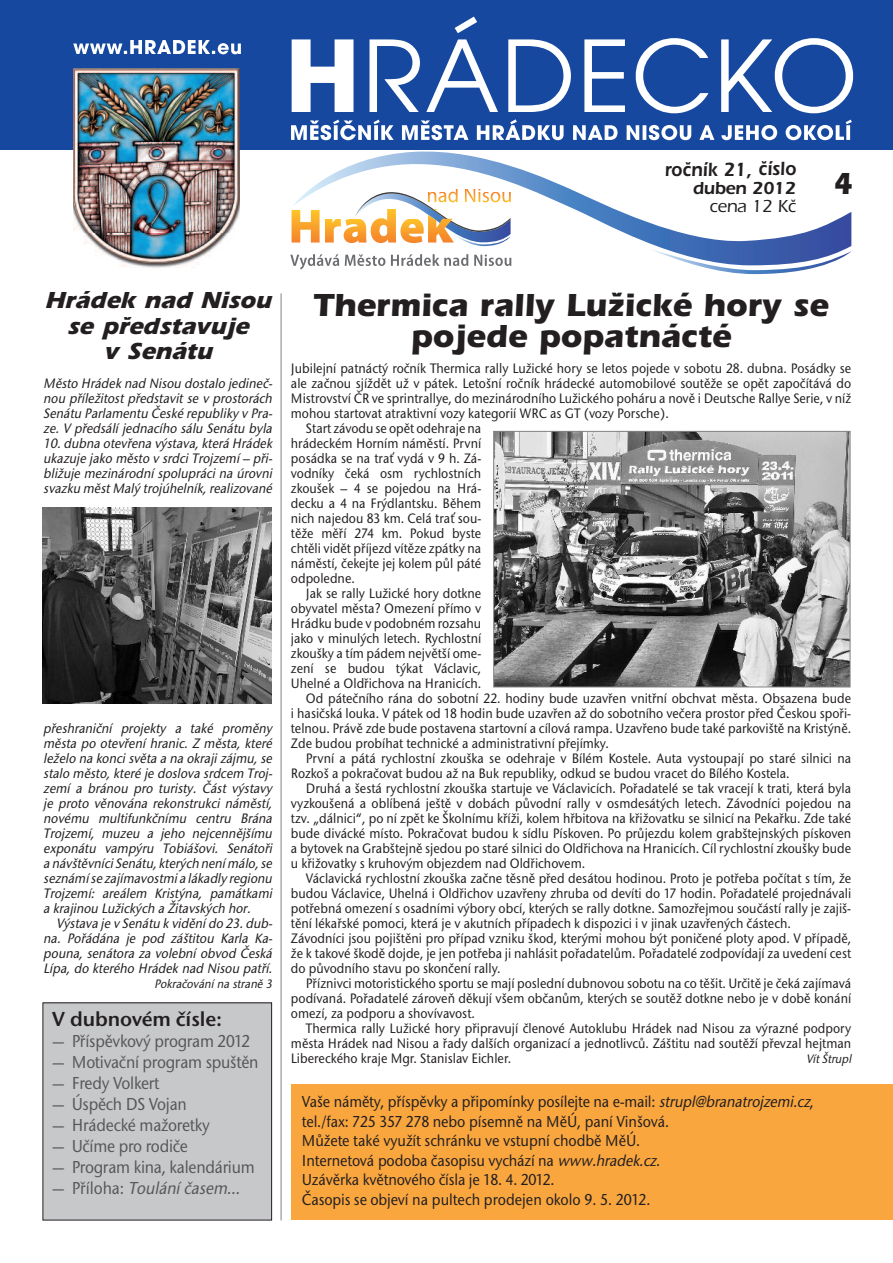
<style>
.page{position:relative;width:893px;height:1263px;background:#fff}
.page>*{position:absolute;margin:0;border:0;box-sizing:border-box;transform-origin:0 0}
.t1{font:700 33px/31.5px "Itc Eras CE";color:#231f20;text-align:center}
.t2{font:700 31.5px "Itc Eras CE";color:#231f20;scale:.9 1}
.t3{font:italic 700 24px/25.5px "Itc Eras CE";color:#231f20;text-align:center}
.t4{font:21px "Stone Sans Itc TCE Semi";letter-spacing:-.005em;color:#231f20}
.t5{font:600 19.8px "Itc Eras CE";color:#231f20;scale:.91 1}
.t6{font:500 18px "Stone Sans Itc TCE";letter-spacing:-.015em;color:#57585a;scale:.9 1}
.t7{font:italic 500 18px "Stone Sans Itc TCE";color:#57585a;scale:.9 1}
.t8{font:600 18px "Itc Eras CE";letter-spacing:-.025em;color:#231f20}
.t9{font:500 18px "Itc Eras CE";letter-spacing:-.02em;color:#231f20}
.t10{font:500 16.5px/19.5px "Stone Sans Itc TCE";letter-spacing:-.01em;color:#231f20;scale:.9 1}
.t11{font:500 14.25px "Stone Sans Itc TCE";color:#231f20;scale:.9 1}
.t12{font:italic 500 14.25px/15px "Stone Sans Itc TCE";color:#231f20;text-align:justify;scale:.9 1}
.t13{font:italic 500 12.75px "Stone Sans Itc TCE";color:#231f20;scale:.9 1}
.s1{font-style:normal}
.s2{font-style:italic}
</style>
<div class="page">
<div style="left:291px;top:1084px;width:602px;height:136px;background:#faa63f"></div>
<svg style="left:696px;top:265px;width:128px;height:9px"></svg>
<svg style="left:312px;top:151px;width:539px;height:114px"></svg>
<div style="left:0;top:0;width:893px;height:150px;background:#15489e"></div>
<img style="left:73px;top:69px;width:167px;height:199px">
<svg style="left:292px;top:188px;width:219px;height:58px"></svg>
<svg style="left:290px;top:254px;width:221px;height:15px"></svg>
<svg style="left:73px;top:40px;width:168px;height:14px"></svg>
<svg style="left:291px;top:119px;width:561px;height:21px"></svg>
<svg style="left:292px;top:17px;width:561px;height:96px"></svg>
<hr style="left:281px;top:293px;width:1px;height:927px;background:#808285">
<div style="left:43px;top:1003px;width:229px;height:217px;background:#c7c8ca"></div>
<img style="left:495px;top:433px;width:353px;height:252px">
<div style="left:493px;top:431px;width:357px;height:256px;border:1px solid #808285"></div>
<img style="left:43px;top:507px;width:229px;height:197px">
<h3 class="t5" style="left:665px;top:163px;width:146px">roãník 21, ãíslo</h3>
<p class="t8" style="left:693px;top:182px;width:105px">duben 2012</p>
<p class="t9" style="left:709px;top:200px;width:88px">cena 12 Kã</p>
<h2 class="t2" style="left:833px;top:172px;width:23px">4</h2>
<h3 class="t3" style="left:44px;top:290px;width:233px">Hrádek nad Nisou se pfiedstavuje<br>v Senátu</h3>
<p class="t12" style="left:43px;top:375px;width:258px">Město Hrádek nad Nisou dostalo jedineč&shy;nou příležitost představit se v prostorách Senátu Parlamentu České republiky v Pra&shy;ze. V předsálí jednacího sálu Senátu byla</p>
<p class="t12" style="left:43px;top:435px;width:258px;text-align:left">10. dubna otevřena výstava, která Hrádek ukazuje jako město v srdci Trojzemí – při&shy;bližuje mezinárodní spolupráci na úrovni svazku měst Malý trojúhelník, realizované</p>
<p class="t12" style="left:43px;top:720px;width:258px;text-align:left">přeshraniční projekty a také proměny města po otevření hranic. Z města, které leželo na konci světa a na okraji zájmu, se stalo město, které je doslova srdcem Troj&shy;zemí a bránou pro turisty. Část výstavy je proto věnována rekonstrukci náměstí, novému multifunkčnímu centru Brána Trojzemí, muzeu a jeho nejcennějšímu exponátu vampýru Tobiášovi. Senátoři a návštěvníci Senátu, kterých není málo, se seznámí se zajímavostmi a lákadly regionu Trojzemí: areálem Kristýna, památkami a krajinou Lužických a Žitavských hor.</p>
<p class="t12" style="left:43px;top:915px;width:258px;text-indent:13px">Výstava je v Senátu k vidění do 23. dub&shy;na. Pořádána je pod záštitou Karla Ka&shy;pouna, senátora za volební obvod Česká Lípa, do kterého Hrádek nad Nisou patří.</p>
<p class="t13" style="left:154px;top:976px;width:134px">Pokračování na straně 3</p>
<h3 class="t4" style="left:52px;top:1007px;width:171px">V dubnovém čísle:</h3>
<p class="t6" style="left:52px;top:1030px;width:221px">— Příspěvkový program 2012</p>
<p class="t6" style="left:52px;top:1051px;width:231px">— Motivační program spuštěn</p>
<p class="t6" style="left:52px;top:1072px;width:120px">— Fredy Volkert</p>
<p class="t6" style="left:52px;top:1093px;width:151px">— Úspěch DS Vojan</p>
<p class="t6" style="left:52px;top:1114px;width:177px">— Hrádecké mažoretky</p>
<p class="t6" style="left:52px;top:1135px;width:152px">— Učíme pro rodiče</p>
<p class="t6" style="left:52px;top:1156px;width:226px">— Program kina, kalendárium</p>
<p class="t7" style="left:52px;top:1177px;width:213px"><span class="s1">— Příloha:</span> Toulání časem…</p>
<h1 class="t1" style="left:313px;top:293px;width:517px">Thermica rally LuÏické hory se pojede popatnácté</h1>
<p class="t11" style="left:291px;top:359px;width:624px">Jubilejní patnáctý ročník Thermica rally Lužické hory se letos pojede v sobotu 28. dubna. Posádky se</p>
<p class="t11" style="left:291px;top:374px;width:624px">ale začnou sjíždět už v pátek. Letošní ročník hrádecké automobilové soutěže se opět započítává do</p>
<p class="t11" style="left:291px;top:389px;width:624px">Mistrovství ČR ve sprintrallye, do mezinárodního Lužického poháru a nově i Deutsche Rallye Serie, v níž</p>
<p class="t11" style="left:291px;top:404px;width:421px">mohou startovat atraktivní vozy kategorií WRC as GT (vozy Porsche).</p>
<p class="t11" style="left:306px;top:419px;width:196px">Start závodu se opět odehraje na</p>
<p class="t11" style="left:291px;top:434px;width:213px">hrádeckém Horním náměstí. První</p>
<p class="t11" style="left:291px;top:449px;width:213px">posádka se na trať vydá v 9 h. Zá-</p>
<p class="t11" style="left:291px;top:464px;width:213px">vodníky čeká osm rychlostních</p>
<p class="t11" style="left:291px;top:479px;width:213px">zkoušek – 4 se pojedou na Hrá-</p>
<p class="t11" style="left:291px;top:494px;width:213px">decku a 4 na Frýdlantsku. Během</p>
<p class="t11" style="left:291px;top:509px;width:213px">nich najedou 83 km. Celá trať sou-</p>
<p class="t11" style="left:291px;top:524px;width:213px">těže měří 274 km. Pokud byste</p>
<p class="t11" style="left:291px;top:539px;width:213px">chtěli vidět příjezd vítěze zpátky na</p>
<p class="t11" style="left:291px;top:554px;width:213px">náměstí, čekejte jej kolem půl páté</p>
<p class="t11" style="left:291px;top:569px;width:73px">odpoledne.</p>
<p class="t11" style="left:306px;top:584px;width:196px">Jak se rally Lužické hory dotkne</p>
<p class="t11" style="left:291px;top:599px;width:213px">obyvatel města? Omezení přímo v</p>
<p class="t11" style="left:291px;top:614px;width:213px">Hrádku bude v podobném rozsahu</p>
<p class="t11" style="left:291px;top:629px;width:213px">jako v minulých letech. Rychlostní</p>
<p class="t11" style="left:291px;top:644px;width:213px">zkoušky a tím pádem největší ome-</p>
<p class="t11" style="left:291px;top:659px;width:213px">zení se budou týkat Václavic,</p>
<p class="t11" style="left:291px;top:674px;width:213px">Uhelné a Oldřichova na Hranicích.</p>
<p class="t11" style="left:306px;top:689px;width:607px">Od pátečního rána do sobotní 22. hodiny bude uzavřen vnitřní obchvat města. Obsazena bude</p>
<p class="t11" style="left:291px;top:704px;width:624px">i hasičská louka. V pátek od 18 hodin bude uzavřen až do sobotního večera prostor před Českou spoři-</p>
<p class="t11" style="left:291px;top:719px;width:624px">telnou. Právě zde bude postavena startovní a cílová rampa. Uzavřeno bude také parkoviště na Kristýně.</p>
<p class="t11" style="left:291px;top:734px;width:355px">Zde budou probíhat technické a administrativní přejímky.</p>
<p class="t11" style="left:306px;top:749px;width:607px">První a pátá rychlostní zkouška se odehraje v Bílém Kostele. Auta vystoupají po staré silnici na</p>
<p class="t11" style="left:291px;top:764px;width:556px">Rozkoš a pokračovat budou až na Buk republiky, odkud se budou vracet do Bílého Kostela.</p>
<p class="t11" style="left:306px;top:779px;width:607px">Druhá a šestá rychlostní zkouška startuje ve Václavicích. Pořadatelé se tak vracejí k trati, která byla</p>
<p class="t11" style="left:291px;top:794px;width:624px">vyzkoušená a oblíbená ještě v dobách původní rally v osmdesátých letech. Závodníci pojedou na</p>
<p class="t11" style="left:291px;top:809px;width:624px">tzv. „dálnici“, po ní zpět ke Školnímu kříži, kolem hřbitova na křižovatku se silnicí na Pekařku. Zde také</p>
<p class="t11" style="left:291px;top:824px;width:624px">bude divácké místo. Pokračovat budou k sídlu Pískoven. Po průjezdu kolem grabštejnských pískoven</p>
<p class="t11" style="left:291px;top:839px;width:624px">a bytovek na Grabštejně sjedou po staré silnici do Oldřichova na Hranicích. Cíl rychlostní zkoušky bude</p>
<p class="t11" style="left:291px;top:854px;width:328px">u křižovatky s kruhovým objezdem nad Oldřichovem.</p>
<p class="t11" style="left:306px;top:869px;width:607px">Václavická rychlostní zkouška začne těsně před desátou hodinou. Proto je potřeba počítat s tím, že</p>
<p class="t11" style="left:291px;top:884px;width:624px">budou Václavice, Uhelná i Oldřichov uzavřeny zhruba od devíti do 17 hodin. Pořadatelé projednávali</p>
<p class="t11" style="left:291px;top:899px;width:624px">potřebná omezení s osadními výbory obcí, kterých se rally dotkne. Samozřejmou součástí rally je zajiš-</p>
<p class="t11" style="left:291px;top:914px;width:557px">tění lékařské pomoci, která je v akutních případech k dispozici i v jinak uzavřených částech.</p>
<p class="t11" style="left:291px;top:929px;width:624px">Závodníci jsou pojištěni pro případ vzniku škod, kterými mohou být poničené ploty apod. V případě,</p>
<p class="t11" style="left:291px;top:944px;width:624px">že k takové škodě dojde, je jen potřeba ji nahlásit pořadatelům. Pořadatelé zodpovídají za uvedení cest</p>
<p class="t11" style="left:291px;top:959px;width:234px">do původního stavu po skončení rally.</p>
<p class="t11" style="left:306px;top:974px;width:607px">Příznivci motoristického sportu se mají poslední dubnovou sobotu na co těšit. Určitě je čeká zajímavá</p>
<p class="t11" style="left:291px;top:989px;width:624px">podívaná. Pořadatelé zároveň děkují všem občanům, kterých se soutěž dotkne nebo je v době konání</p>
<p class="t11" style="left:291px;top:1004px;width:206px">omezí, za podporu a shovívavost.</p>
<p class="t11" style="left:306px;top:1019px;width:607px">Thermica rally Lužické hory připravují členové Autoklubu Hrádek nad Nisou za výrazné podpory</p>
<p class="t11" style="left:291px;top:1034px;width:624px">města Hrádek nad Nisou a řady dalších organizací a jednotlivců. Záštitu nad soutěží převzal hejtman</p>
<p class="t11" style="left:291px;top:1049px;width:246px">Libereckého kraje Mgr. Stanislav Eichler.</p>
<p class="t13" style="left:806px;top:1051px;width:54px">Vít Štrupl</p>
<p class="t10" style="left:302px;top:1092px;width:570px">Vaše náměty, příspěvky a připomínky posílejte na e-mail: <span class="s2">strupl@branatrojzemi.cz</span>, tel./fax: 725 357 278 nebo písemně na MěÚ, paní Vinšová.<br>Můžete také využít schránku ve vstupní chodbě MěÚ.<br>Internetová podoba časopisu vychází na <span class="s2">www.hradek.cz</span>.<br>Uzávěrka květnového čísla je 18. 4. 2012.<br>Časopis se objeví na pultech prodejen okolo 9. 5. 2012.</p>
</div>
